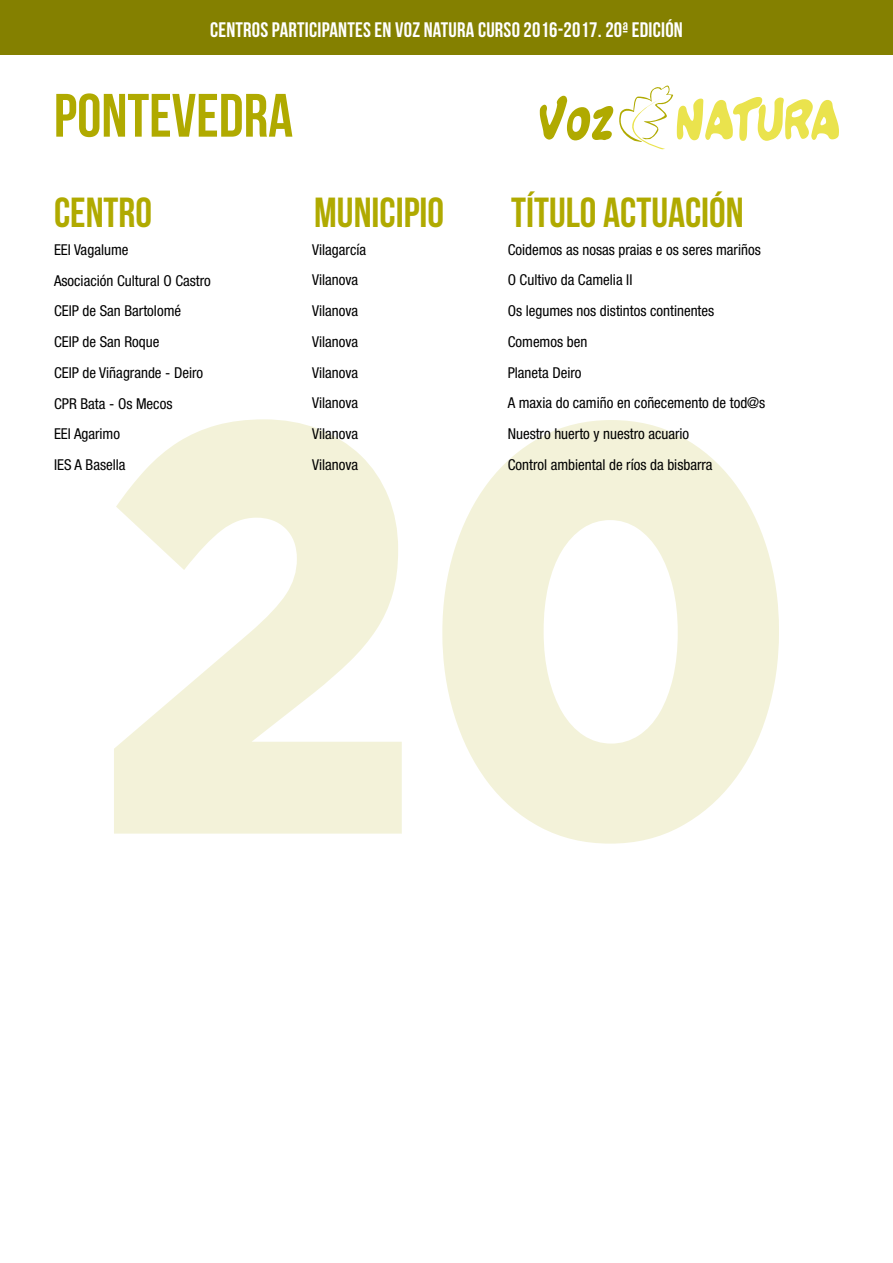
<style>
.page{position:relative;width:893px;height:1263px;background:#fff}
.page>*{position:absolute;margin:0;border:0;box-sizing:border-box;transform-origin:0 0}
.t1{font:700 61.05px "Bebas Neue";color:#b0aa00}
.t2{font:42px "Bebas Neue";color:#b0aa00}
.t3{font:21px "Bebas Neue";letter-spacing:.01em;color:#fff}
.t4{font:condensed 15px/30.8px "Helvetica Neue LT Std";color:#000}
</style>
<div class="page">
<svg style="left:114px;top:419px;width:288px;height:415px;fill:#f3f2d9"></svg>
<svg style="left:442px;top:420px;width:337px;height:424px;fill:#f3f2d9"></svg>
<div style="left:0;top:0;width:893px;height:54px;background:#848000"></div>
<svg style="left:540px;top:85px;width:299px;height:64px"></svg>
<h3 class="t3" style="left:210px;top:19px;width:474px">CENTROS PARTICIPANTES EN VOZ NATURA CURSO 2016-2017. 20ª EDICIÓN</h3>
<h1 class="t1" style="left:54px;top:82px;width:241px">PONTEVEDRA</h1>
<h2 class="t2" style="left:54px;top:190px;width:100px">CENTRO</h2>
<h2 class="t2" style="left:314px;top:190px;width:131px">MUNICIPIO</h2>
<h2 class="t2" style="left:511px;top:190px;width:234px">TÍTULO ACTUACIÓN</h2>
<p class="t4" style="left:54px;top:234px;width:158px">EEI Vagalume<br>Asociación Cultural O Castro<br>CEIP de San Bartolomé<br>CEIP de San Roque<br>CEIP de Viñagrande - Deiro<br>CPR Bata - Os Mecos<br>EEI Agarimo<br>IES A Basella</p>
<p class="t4" style="left:312px;top:234px;width:56px">Vilagarcía<br>Vilanova<br>Vilanova<br>Vilanova<br>Vilanova<br>Vilanova<br>Vilanova<br>Vilanova</p>
<p class="t4" style="left:508px;top:234px;width:259px">Coidemos as nosas praias e os seres mariños<br>O Cultivo da Camelia II<br>Os legumes nos distintos continentes<br>Comemos ben<br>Planeta Deiro<br>A maxia do camiño en coñecemento de tod@s<br>Nuestro huerto y nuestro acuario<br>Control ambiental de ríos da bisbarra</p>
</div>
